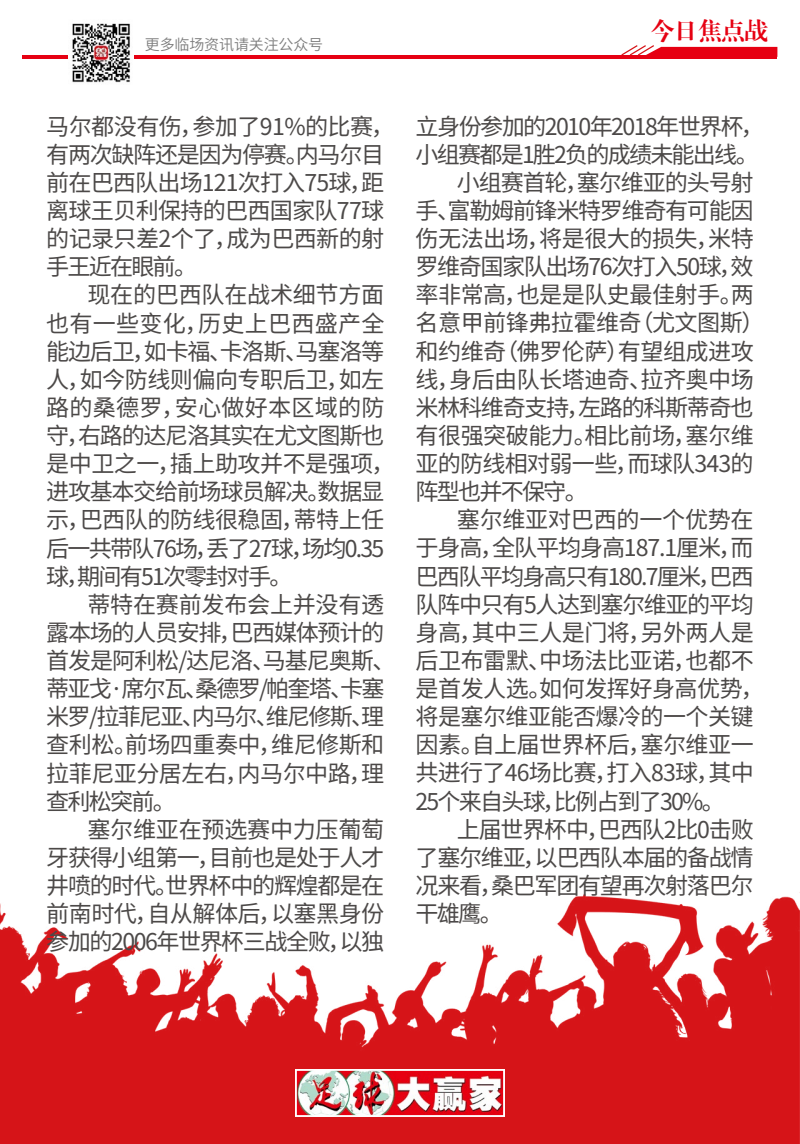
<style>
.page{position:relative;width:800px;height:1144px;background:#fff}
.page>*{position:absolute;margin:0;border:0;box-sizing:border-box;transform-origin:0 0}
.t1{font:23.75px "CT Biao Song SJ";letter-spacing:-.01em;color:#e60012}
.t2{font:23.12px/28.1px "Noto Sans Hans";letter-spacing:-.05em;color:#4c4948}
.t3{font:23.12px/28.1px "Noto Sans Hans";letter-spacing:-.025em;color:#4c4948}
.t4{font:23.12px "Noto Sans Hans";letter-spacing:-.08em;color:#4c4948}
.t5{font:23.12px "Noto Sans Hans";letter-spacing:-.07em;color:#4c4948}
.t6{font:23.12px "Noto Sans Hans";letter-spacing:-.075em;color:#4c4948}
.t7{font:23.12px "Noto Sans Hans";letter-spacing:-.015em;color:#4c4948}
.t8{font:600 15px "Noto Sans Hans";letter-spacing:-.01em;color:#7d7d7d}
</style>
<div class="page">
<img style="left:0;top:892px;width:800px;height:252px">
<img style="left:298px;top:1072px;width:204px;height:42px">
<div style="left:295px;top:1069px;width:210px;height:48px;border:2px solid #fff"></div>
<hr style="left:22px;top:55px;width:755px;height:4px;background:#e60012">
<svg style="left:621px;top:45px;width:156px;height:10px"></svg>
<img style="left:68px;top:23px;width:66px;height:60px">
<p class="t8" style="left:145px;top:36px;width:180px">更多临场资讯请关注公众号</p>
<p class="t2" style="left:46px;top:113px;width:350px">马尔都没有伤，参加了91%的比赛，有两次缺阵还是因为停赛。内马尔目前在巴西队出场121次打入75球，距离球王贝利保持的巴西国家队77球的记录只差2个了，成为巴西新的射手王近在眼前。</p>
<p class="t3" style="left:46px;top:281px;width:350px;text-indent:41px">现在的巴西队在战术细节方面也有一些变化，历史上巴西盛产全能边后卫，如卡福、卡洛斯、马塞洛等人，如今防线则偏向专职后卫，如左路的桑德罗，安心做好本区域的防守，右路的达尼洛其实在尤文图斯也是中卫之一，插上助攻并不是强项，进攻基本交给前场球员解决。数据显示，巴西队的防线很稳固，蒂特上任后一共带队76场，丢了27球，场均0.35球，期间有51次零封对手。</p>
<p class="t2" style="left:46px;top:591px;width:351px;text-indent:41px">蒂特在赛前发布会上并没有透露本场的人员安排，巴西媒体预计的首发是阿利松/达尼洛、马基尼奥斯、蒂亚戈·席尔瓦、桑德罗/帕奎塔、卡塞米罗/拉菲尼亚、内马尔、维尼修斯、理查利松。前场四重奏中，维尼修斯和拉菲尼亚分居左右，内马尔中路，理查利松突前。</p>
<p class="t2" style="left:46px;top:816px;width:340px;text-align:justify;text-indent:41px">塞尔维亚在预选赛中力压葡萄牙获得小组第一，目前也是处于人才井喷的时代。世界杯中的辉煌都是在前南时代，自从解体后，以塞黑身份参加的2006年世界杯三战全败，以独</p>
<p class="t1" style="left:651px;top:19px;width:119px">今日焦点战</p>
<p class="t5" style="left:416px;top:113px;width:350px">立身份参加的2010年2018年世界杯，</p>
<p class="t4" style="left:416px;top:141px;width:345px">小组赛都是1胜2负的成绩未能出线。</p>
<p class="t2" style="left:457px;top:169px;width:298px">小组赛首轮，塞尔维亚的头号射</p>
<p class="t2" style="left:416px;top:197px;width:339px">手、富勒姆前锋米特罗维奇有可能因</p>
<p class="t3" style="left:416px;top:225px;width:340px">伤无法出场，将是很大的损失，米特</p>
<p class="t2" style="left:416px;top:253px;width:339px">罗维奇国家队出场76次打入50球，效</p>
<p class="t3" style="left:416px;top:281px;width:340px">率非常高，也是是队史最佳射手。两</p>
<p class="t3" style="left:416px;top:309px;width:350px">名意甲前锋弗拉霍维奇（尤文图斯）</p>
<p class="t3" style="left:416px;top:337px;width:340px">和约维奇（佛罗伦萨）有望组成进攻</p>
<p class="t3" style="left:416px;top:366px;width:340px">线，身后由队长塔迪奇、拉齐奥中场</p>
<p class="t2" style="left:416px;top:394px;width:339px">米林科维奇支持，左路的科斯蒂奇也</p>
<p class="t3" style="left:416px;top:422px;width:340px">有很强突破能力。相比前场，塞尔维</p>
<p class="t2" style="left:416px;top:450px;width:340px">亚的防线相对弱一些，而球队343的</p>
<p class="t4" style="left:416px;top:479px;width:174px">阵型也并不保守。</p>
<p class="t7" style="left:457px;top:507px;width:298px">塞尔维亚对巴西的一个优势在</p>
<p class="t2" style="left:416px;top:534px;width:340px">于身高，全队平均身高187.1厘米，而</p>
<p class="t6" style="left:416px;top:563px;width:340px">巴西队平均身高只有180.7厘米，巴西</p>
<p class="t2" style="left:416px;top:591px;width:340px">队阵中只有5人达到塞尔维亚的平均</p>
<p class="t3" style="left:416px;top:619px;width:340px">身高，其中三人是门将，另外两人是</p>
<p class="t3" style="left:416px;top:647px;width:340px">后卫布雷默、中场法比亚诺，也都不</p>
<p class="t3" style="left:416px;top:675px;width:350px">是首发人选。如何发挥好身高优势，</p>
<p class="t3" style="left:416px;top:703px;width:340px">将是塞尔维亚能否爆冷的一个关键</p>
<p class="t3" style="left:416px;top:731px;width:340px">因素。自上届世界杯后，塞尔维亚一</p>
<p class="t2" style="left:416px;top:759px;width:340px">共进行了46场比赛，打入83球，其中</p>
<p class="t4" style="left:416px;top:788px;width:311px">25个来自头球，比例占到了30%。</p>
<p class="t2" style="left:457px;top:815px;width:298px">上届世界杯中，巴西队2比0击败</p>
<p class="t2" style="left:416px;top:844px;width:339px">了塞尔维亚，以巴西队本届的备战情</p>
<p class="t2" style="left:416px;top:872px;width:339px">况来看，桑巴军团有望再次射落巴尔</p>
<p class="t2" style="left:416px;top:900px;width:89px">干雄鹰。</p>
</div>
